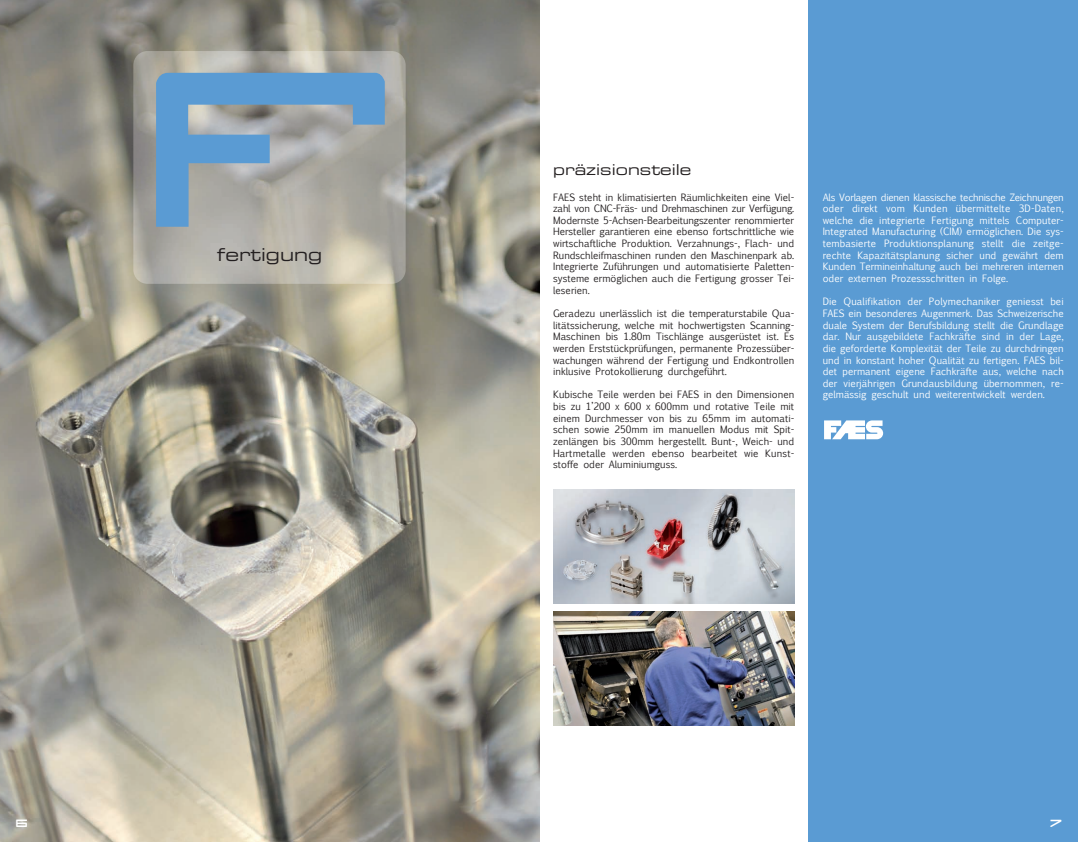
<style>
.page{position:relative;width:1078px;height:842px;background:#fff}
.page>*{position:absolute;margin:0;border:0;box-sizing:border-box;transform-origin:0 0}
.t1{font:250px "Legion";color:#5a9bd3}
.t2{font:17.8px "Eurostile Extended Two";color:#231f20}
.t3{font:15px "Eurostile Extended Two";color:#231f20}
.t4{font:11.9px "Legion";color:#fff}
.t5{font:9.7px/11.6px "Euphemia UCAS";color:#231f20;text-align:justify}
.t6{font:9.7px/11.6px "Euphemia UCAS";color:#fff;text-align:justify}
</style>
<div class="page">
<img style="left:0;top:0;width:539px;height:842px">
<img style="left:133px;top:51px;width:272px;height:233px">
<div style="left:808px;top:0;width:269px;height:842px;background:#5a9bd3"></div>
<svg style="left:824px;top:420px;width:58px;height:19px"></svg>
<img style="left:553px;top:490px;width:240px;height:113px">
<img style="left:553px;top:612px;width:241px;height:114px">
<h1 class="t1" style="left:146px;top:16px;width:248px">f</h1>
<h2 class="t2" style="left:217px;top:248px;width:107px">fertigung</h2>
<h3 class="t3" style="left:553px;top:164px;width:140px">präzisionsteile</h3>
<p class="t5" style="left:553px;top:191px;width:242px">FAES steht in klimatisierten Räumlichkeiten eine Viel&shy;zahl von CNC-Fräs- und Drehmaschinen zur Verfügung.<br>Modernste 5-Achsen-Bearbeitungszenter renommierter Hersteller garantieren eine ebenso fortschrittliche wie wirtschaftliche Produktion. Verzahnungs-, Flach- und Rundschleifmaschinen runden den Maschinenpark ab.<br>Integrierte Zuführungen und automatisierte Paletten&shy;systeme ermöglichen auch die Fertigung grosser Tei&shy;leserien.</p>
<p class="t5" style="left:553px;top:307px;width:242px">Geradezu unerlässlich ist die temperaturstabile Qua&shy;litätssicherung, welche mit hochwertigsten Scanning-Maschinen bis 1.80m Tischlänge ausgerüstet ist. Es werden Erststückprüfungen, permanente Prozessüber&shy;wachungen während der Fertigung und Endkontrollen inklusive Protokollierung durchgeführt.</p>
<p class="t5" style="left:553px;top:388px;width:242px">Kubische Teile werden bei FAES in den Dimensionen bis zu 1’200 x 600 x 600mm und rotative Teile mit einem Durchmesser von bis zu 65mm im automati&shy;schen sowie 250mm im manuellen Modus mit Spit&shy;zenlängen bis 300mm hergestellt. Bunt-, Weich- und Hartmetalle werden ebenso bearbeitet wie Kunst&shy;stoffe oder Aluminiumguss.</p>
<p class="t6" style="left:822px;top:191px;width:242px">Als Vorlagen dienen klassische technische Zeichnungen oder direkt vom Kunden übermittelte 3D-Daten, welche die integrierte Fertigung mittels Computer-Integrated Manufacturing (CIM) ermöglichen. Die sys&shy;tembasierte Produktionsplanung stellt die zeitge&shy;rechte Kapazitätsplanung sicher und gewährt dem Kunden Termineinhaltung auch bei mehreren internen oder externen Prozessschritten in Folge.</p>
<p class="t6" style="left:822px;top:295px;width:242px">Die Qualifikation der Polymechaniker geniesst bei FAES ein besonderes Augenmerk. Das Schweizerische duale System der Berufsbildung stellt die Grundlage dar. Nur ausgebildete Fachkräfte sind in der Lage, die geforderte Komplexität der Teile zu durchdringen und in konstant hoher Qualität zu fertigen. FAES bil&shy;det permanent eigene Fachkräfte aus, welche nach der vierjährigen Grundausbildung übernommen, re&shy;gelmässig geschult und weiterentwickelt werden.</p>
<p class="t4" style="left:16px;top:817px;width:13px">6</p>
<p class="t4" style="left:1049px;top:817px;width:13px">7</p>
</div>
